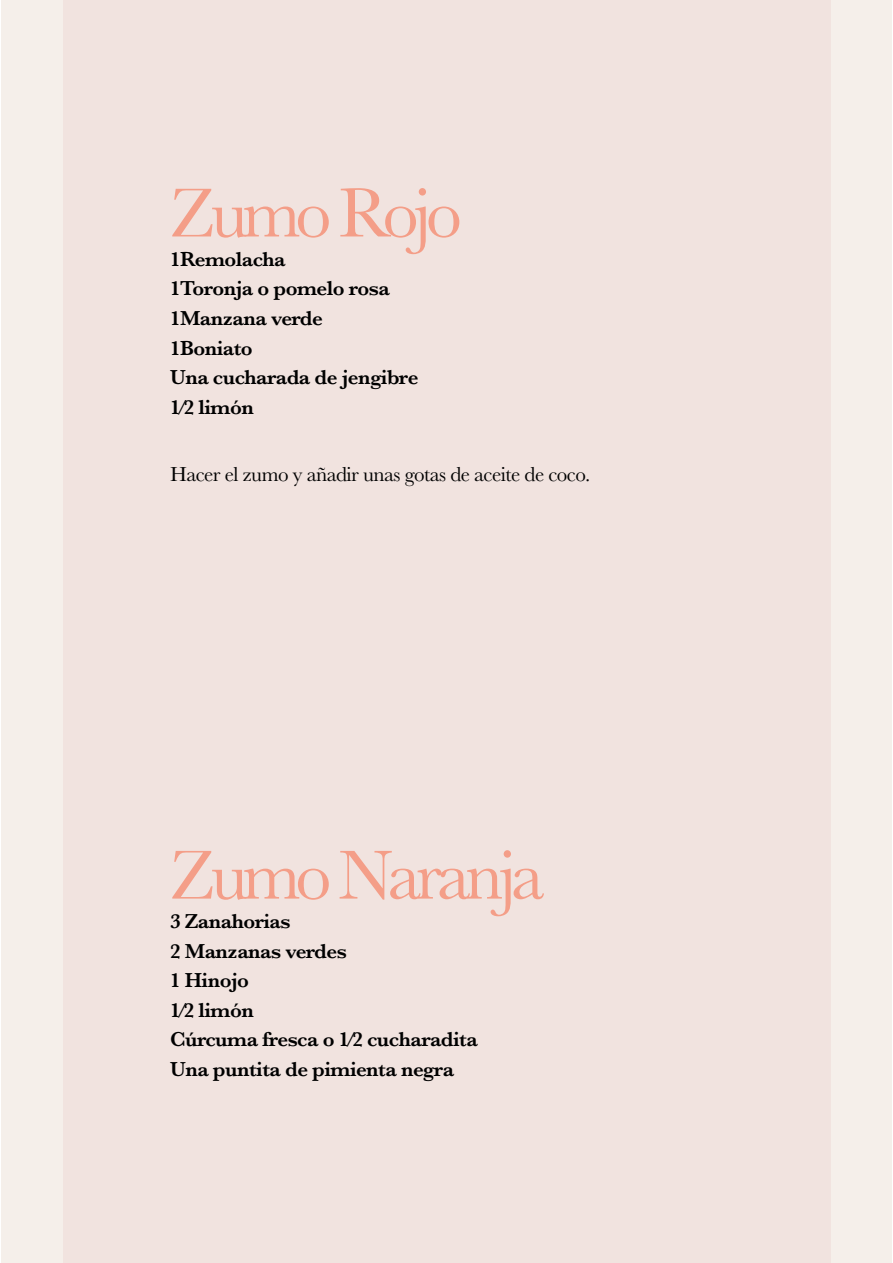
<style>
.page{position:relative;width:893px;height:1263px;background:#fff}
.page>*{position:absolute;margin:0;border:0;box-sizing:border-box;transform-origin:0 0}
.t1{font:72px "Baskerville MT Std";letter-spacing:-.075em;color:#f49e88}
.t2{font:600 21px/29.5px "Baskerville";letter-spacing:-.025em;color:#000}
.t3{font:21px "Baskerville";letter-spacing:-.025em;color:#000}
</style>
<div class="page">
<div style="left:1px;top:0;width:891px;height:1263px;background:#f5efea"></div>
<div style="left:63px;top:0;width:767px;height:1263px;background:#f1e3df"></div>
<h1 class="t1" style="left:170px;top:171px;width:293px">Zumo Rojo</h1>
<p class="t2" style="left:170px;top:244px;width:250px">1Remolacha<br>1Toronja o pomelo rosa<br>1Manzana verde<br>1Boniato<br>Una cucharada de jengibre<br>1⁄2 limón</p>
<p class="t3" style="left:170px;top:461px;width:422px">Hacer el zumo y añadir unas gotas de aceite de coco.</p>
<h1 class="t1" style="left:170px;top:834px;width:376px">Zumo Naranja</h1>
<p class="t2" style="left:170px;top:906px;width:309px">3 Zanahorias<br>2 Manzanas verdes<br>1 Hinojo<br>1⁄2 limón<br>Cúrcuma fresca o 1⁄2 cucharadita<br>Una puntita de pimienta negra</p>
</div>
